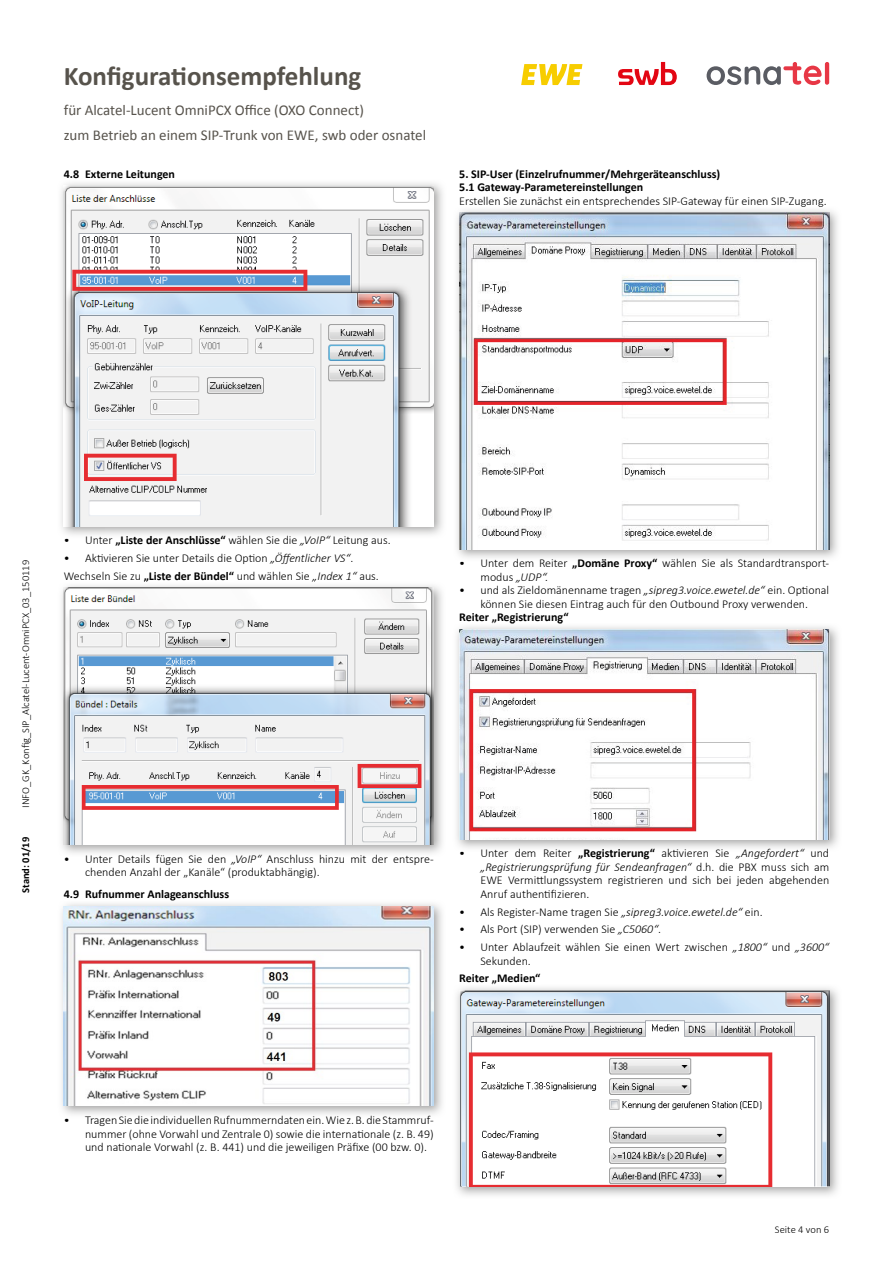
<style>
.page{position:relative;width:893px;height:1263px;background:#fff}
.page>*{position:absolute;margin:0;border:0;box-sizing:border-box;transform-origin:0 0}
.t1{font:700 27px "Calibri";color:#57534c}
.t2{font:15px/24.8px "Calibri";color:#57534c}
.t3{font:300 12px/13.5px "Calibri";color:#000}
.t4{font:700 12px/13.5px "Calibri";color:#000}
.t5{font:300 10.5px "Calibri";color:#000}
.t6{font:700 10.5px "Calibri";color:#000}
.s1{font-weight:700}
.s2{font-style:italic}
</style>
<div class="page">
<svg style="left:521px;top:64px;width:61px;height:21px"></svg>
<svg style="left:618px;top:62px;width:59px;height:23px"></svg>
<svg style="left:707px;top:62px;width:122px;height:23px"></svg>
<img style="left:61px;top:183px;width:382px;height:47px">
<img style="left:61px;top:230px;width:44px;height:305px">
<img style="left:398px;top:230px;width:45px;height:305px">
<img style="left:64px;top:186px;width:370px;height:340px">
<img style="left:61px;top:581px;width:381px;height:272px">
<img style="left:144px;top:581px;width:90px;height:1px">
<img style="left:312px;top:581px;width:45px;height:1px">
<img style="left:64px;top:588px;width:370px;height:256px">
<img style="left:61px;top:903px;width:381px;height:212px">
<img style="left:64px;top:906px;width:370px;height:199px">
<img style="left:457px;top:210px;width:381px;height:348px">
<img style="left:604px;top:206px;width:219px;height:1px">
<img style="left:459px;top:213px;width:370px;height:336px">
<img style="left:456px;top:626px;width:382px;height:222px">
<img style="left:459px;top:629px;width:370px;height:210px">
<img style="left:456px;top:987px;width:382px;height:209px">
<img style="left:459px;top:990px;width:370px;height:196px">
<h1 class="t1" style="left:64px;top:59px;width:299px">Konfigurationsempfehlung</h1>
<p class="t2" style="left:64px;top:98px;width:364px">für Alcatel-Lucent OmniPCX Office (OXO Connect)<br>zum Betrieb an einem SIP-Trunk von EWE, swb oder osnatel</p>
<p class="t4" style="left:64px;top:167px;width:113px">4.8 Externe Leitungen</p>
<p class="t4" style="left:459px;top:167px;width:263px">5. SIP-User (Einzelrufnummer/Mehrgeräteanschluss)<br>5.1 Gateway-Parametereinstellungen</p>
<p class="t3" style="left:459px;top:194px;width:369px">Erstellen Sie zunächst ein entsprechendes SIP-Gateway für einen SIP-Zugang.</p>
<p class="t5" style="left:19px;top:808px;width:249px;rotate:-90deg">INFO_GK_Konfig_SIP_Alcatel-Lucent-OmniPCX_03_150119</p>
<p class="t6" style="left:19px;top:893px;width:58px;rotate:-90deg">Stand: 01/19</p>
<p class="t3" style="left:64px;top:533px;width:328px">• Unter <span class="s1">„Liste der Anschlüsse“</span> wählen Sie die <span class="s2">„VoIP“</span> Leitung aus.</p>
<p class="t3" style="left:64px;top:549px;width:317px;line-height:17.7px">• Aktivieren Sie unter Details die Option <span class="s2">„Öffentlicher VS“</span>.<br>Wechseln Sie zu <span class="s1">„Liste der Bündel“</span> und wählen Sie <span class="s2">„Index 1“</span> aus.</p>
<p class="t3" style="left:480px;top:556px;width:350px;text-indent:-21px">• Unter dem Reiter <span class="s1">„Domäne Proxy“</span> wählen Sie als Standardtransport&shy;modus <span class="s2">„UDP“.</span></p>
<p class="t3" style="left:459px;top:583px;width:371px;text-align:center">• und als Zieldomänenname tragen <span class="s2">„sipreg3.voice.ewetel.de“</span> ein. Optional können Sie diesen Eintrag auch für den Outbound Proxy verwenden.</p>
<p class="t4" style="left:459px;top:611px;width:111px">Reiter „Registrierung“</p>
<p class="t3" style="left:85px;top:852px;width:350px;text-indent:-21px">• Unter Details fügen Sie den <span class="s2">„VoIP“</span> Anschluss hinzu mit der entspre&shy;chenden Anzahl der „Kanäle“ (produktabhängig).</p>
<p class="t4" style="left:64px;top:887px;width:167px">4.9 Rufnummer Anlageanschluss</p>
<p class="t3" style="left:480px;top:846px;width:350px;text-align:justify;text-indent:-21px">• Unter dem Reiter <span class="s1">„Registrierung“</span> aktivieren Sie <span class="s2">„Angefordert“</span> und <span class="s2">„Registrierungsprüfung für Sendeanfragen“</span> d.h. die PBX muss sich am EWE Vermittlungssystem registrieren und sich bei jeden abgehenden Anruf authentifizieren.</p>
<p class="t3" style="left:459px;top:905px;width:305px">• Als Register-Name tragen Sie <span class="s2">„sipreg3.voice.ewetel.de“</span> ein.</p>
<p class="t3" style="left:459px;top:922px;width:203px">• Als Port (SIP) verwenden Sie <span class="s2">„C5060“</span>.</p>
<p class="t3" style="left:480px;top:940px;width:350px;text-indent:-21px">• Unter Ablaufzeit wählen Sie einen Wert zwischen <span class="s2">„1800“</span> und <span class="s2">„3600“<br></span>Sekunden.</p>
<p class="t4" style="left:459px;top:972px;width:83px">Reiter „Medien“</p>
<p class="t3" style="left:85px;top:1113px;width:350px;text-align:justify;text-indent:-21px">• Tragen Sie die individuellen Rufnummerndaten ein. Wie z. B. die Stammruf&shy;nummer (ohne Vorwahl und Zentrale 0) sowie die internationale (z. B. 49) und nationale Vorwahl (z. B. 441) und die jeweiligen Präfixe (00 bzw. 0).</p>
<p class="t5" style="left:775px;top:1223px;width:56px">Seite 4 von 6</p>
</div>
